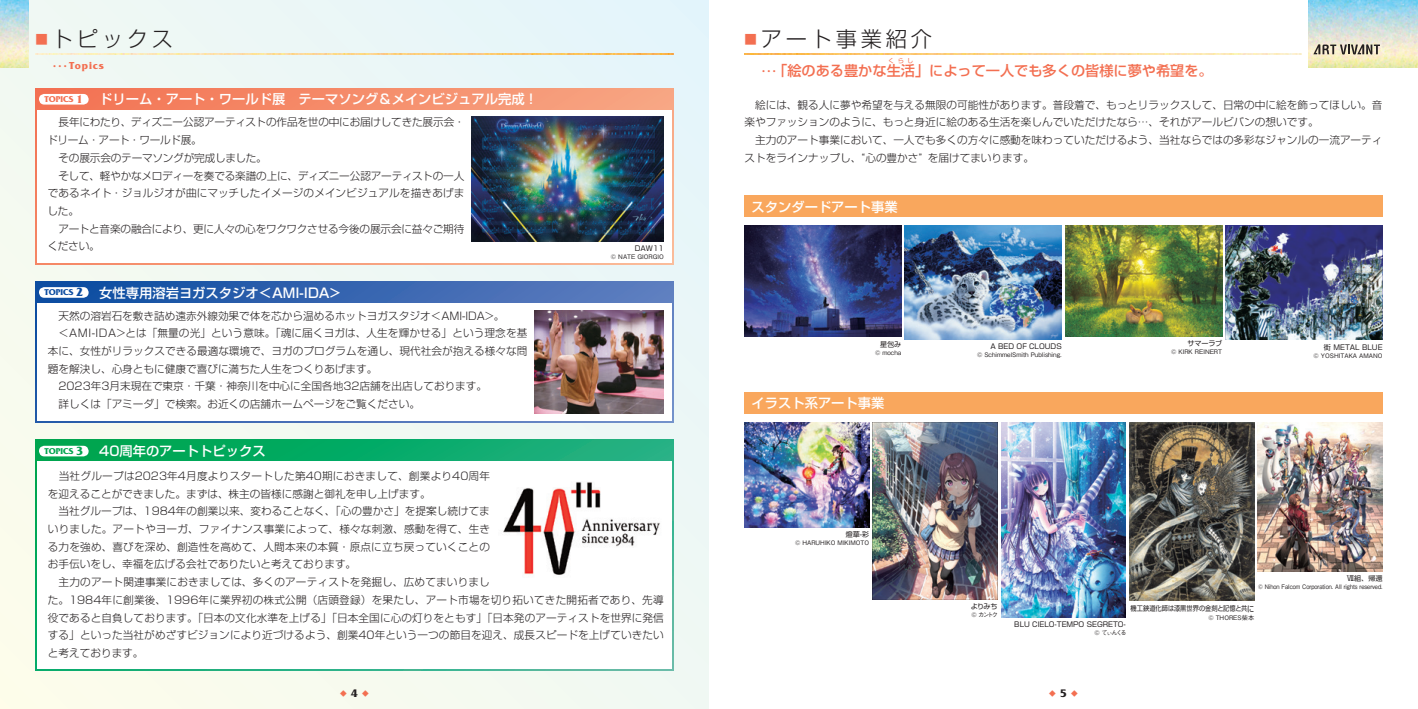
<style>
.page{position:relative;width:1418px;height:709px;background:#fff}
.page>*{position:absolute;margin:0;border:0;box-sizing:border-box;transform-origin:0 0}
.t1{font:300 21.25px "Shin Go Pr 5";letter-spacing:.175em;color:#231f20}
.t2{font:500 14.12px "Shin Go Pr 5";color:#f36f51}
.t3{font:500 13.25px "Shin Go Pr 5";color:#fff}
.t4{font:300 10.62px/17.8px "Shin Go Pr 5";color:#231f20}
.t5{font:700 10.62px "Friz Quadrata Std";letter-spacing:.075em;color:#f36f51}
.t6{font:7.12px "Shin Go Pr 5";color:#231f20}
.t7{font:7.12px "Shin Go Pr 5";color:#231f20;scale:.88 1}
.t8{font:300 6.62px "Shin Go Pr 5";color:#f36f51}
.t9{font:500 6.25px "Gothic BBB Pr 5";color:#231f20}
.t10{font:500 6.25px "Gothic BBB Pr 5";color:#231f20;scale:.9 1}
.t11{font:6.25px "Shin Go Pr 5";color:#f36f51}
.s1{font-family:"Friz Quadrata Std";font-weight:700;font-size:12.38px;color:#f36f51}
.s2{font-family:"Friz Quadrata Std";font-weight:700;font-size:12.38px;color:#0d4da1}
.s3{font-family:"Friz Quadrata Std";font-weight:700;font-size:12.38px;color:#00a54f}
.s4{font-size:8.12px}
.s5{font-family:"Friz Quadrata Std";font-weight:700;font-size:11.5px;color:#231f20}
</style>
<div class="page">
<div style="left:0;top:0;width:709px;height:709px;background:linear-gradient(to right,#f6f7ec,#e8f4f6)"></div>
<div style="left:35px;top:89px;width:638px;height:175px;background:linear-gradient(to right,#f37252,#f8a885)"></div>
<div style="left:37px;top:110px;width:634px;height:152px;background:#fff"></div>
<div style="left:39px;top:94px;width:50px;height:11px;background:#fff;border-radius:5px"></div>
<svg style="left:35px;top:439px;width:638px;height:232px;background:#24b378"></svg>
<div style="left:37px;top:462px;width:634px;height:207px;background:#fff"></div>
<div style="left:39px;top:446px;width:50px;height:10px;background:#fff;border-radius:5px"></div>
<div style="left:35px;top:282px;width:638px;height:141px;background:linear-gradient(to right,#084a9f,#6380c1)"></div>
<svg style="left:37px;top:303px;width:634px;height:118px"></svg>
<div style="left:39px;top:287px;width:50px;height:11px;background:#fff;border-radius:5px"></div>
<img style="left:503px;top:481px;width:157px;height:94px">
<img style="left:471px;top:117px;width:192px;height:124px">
<img style="left:0;top:0;width:28px;height:67px">
<img style="left:36px;top:53px;width:637px;height:2px">
<div style="left:744px;top:196px;width:638px;height:21px;background:#f9a75d"></div>
<img style="left:904px;top:226px;width:157px;height:113px">
<img style="left:744px;top:226px;width:157px;height:111px">
<img style="left:1065px;top:226px;width:157px;height:110px">
<img style="left:1225px;top:226px;width:157px;height:114px">
<div style="left:744px;top:392px;width:638px;height:22px;background:#f9a75d"></div>
<img style="left:744px;top:423px;width:125px;height:104px">
<img style="left:872px;top:423px;width:125px;height:176px">
<img style="left:1001px;top:423px;width:124px;height:194px">
<img style="left:1129px;top:423px;width:125px;height:178px">
<img style="left:1257px;top:423px;width:125px;height:148px">
<img style="left:1308px;top:0;width:109px;height:67px">
<svg style="left:1313px;top:44px;width:66px;height:11px"></svg>
<img style="left:744px;top:53px;width:556px;height:2px">
<h1 class="t1" style="left:35px;top:22px;width:139px"><sup>■</sup> トピックス</h1>
<p class="t5" style="left:53px;top:60px;width:52px">... Topics</p>
<p class="t3" style="left:44px;top:88px;width:495px"><sup>TOPICS</sup> <span class="s1">1</span> ドリーム・アート・ワールド展　テーマソング＆メインビジュアル完成！</p>
<p class="t4" style="left:47px;top:112px;width:419px">　長年にわたり、ディズニー公認アーティストの作品を世の中にお届けしてきた展示会・ドリーム・アート・ワールド展。<br>　その展示会のテーマソングが完成しました。<br>　そして、軽やかなメロディーを奏でる楽譜の上に、ディズニー公認アーティストの一人であるネイト・ジョルジオが曲にマッチしたイメージのメインビジュアルを描きあげました。<br>　アートと音楽の融合により、更に人々の心をワクワクさせる今後の展示会に益々ご期待ください。</p>
<p class="t3" style="left:44px;top:281px;width:297px"><sup>TOPICS</sup> <span class="s2">2</span> 女性専用溶岩ヨガスタジオ＜AMI-IDA&gt;</p>
<p class="t4" style="left:48px;top:305px;width:481px">　天然の溶岩石を敷き詰め遠赤外線効果で体を芯から温めるホットヨガスタジオ＜AMI-IDA&gt;。<br>　＜AMI-IDA&gt;とは「無量の光」という意味。「魂に届くヨガは、人生を輝かせる」という理念を基本に、女性がリラックスできる最適な環境で、ヨガのプログラムを通し、現代社会が抱える様々な問題を解決し、心身ともに健康で喜びに満ちた人生をつくりあげます。<br>　2023年3月末現在で東京・千葉・神奈川を中心に全国各地32店舗を出店しております。<br>　詳しくは「アミーダ」で検索。お近くの店舗ホームページをご覧ください。</p>
<p class="t3" style="left:44px;top:440px;width:223px"><sup>TOPICS</sup> <span class="s3">3</span> 40周年のアートトピックス</p>
<p class="t6" style="left:634px;top:242px;width:30px">DAW11</p>
<p class="t9" style="left:611px;top:251px;width:54px">© NATE GIORGIO</p>
<p class="t4" style="left:48px;top:466px;width:617px">　当社グループは2023年4月度よりスタートした第40期におきまして、創業より40周年<br>を迎えることができました。まずは、株主の皆様に感謝と御礼を申し上げます。<br>　当社グループは、1984年の創業以来、変わることなく、「心の豊かさ」を提案し続けてま<br>いりました。アートやヨーガ、ファイナンス事業によって、様々な刺激、感動を得て、生き<br>る力を強め、喜びを深め、創造性を高めて、人間本来の本質・原点に立ち戻っていくことの<br>お手伝いをし、幸福を広げる会社でありたいと考えております。<br>　主力のアート関連事業におきましては、多くのアーティストを発掘し、広めてまいりまし<br>た。1984年に創業後、1996年に業界初の株式公開（店頭登録）を果たし、アート市場を切り拓いてきた開拓者であり、先導役であると自負しております。「日本の文化水準を上げる」「日本全国に心の灯りをともす」「日本発のアーティストを世界に発信する」といった当社がめざすビジョンにより近づけるよう、創業40年という一つの節目を迎え、成長スピードを上げていきたいと考えております。</p>
<h1 class="t1" style="left:744px;top:22px;width:189px"><sup>■</sup> アート事業紹介</h1>
<p class="t11" style="left:888px;top:56px;width:27px">くらし</p>
<h2 class="t2" style="left:762px;top:59px;width:452px"><sup>.</sup> <sup>.</sup> <sup>.</sup>「絵のある豊かな生活」によって一人でも多くの皆様に夢や希望を。</h2>
<p class="t4" style="left:744px;top:95px;width:639px">　絵には、観る人に夢や希望を与える無限の可能性があります。普段着で、もっとリラックスして、日常の中に絵を飾ってほしい。音楽やファッションのように、もっと身近に絵のある生活を楽しんでいただけたなら…、それがアールビバンの想いです。<br>　主力のアート事業において、一人でも多くの方々に感動を味わっていただけるよう、当社ならではの多彩なジャンルの一流アーティストをラインナップし、“心の豊かさ” を届けてまいります。</p>
<p class="t3" style="left:751px;top:196px;width:148px">スタンダードアート事業</p>
<p class="t6" style="left:880px;top:338px;width:23px">星包み</p>
<p class="t9" style="left:875px;top:347px;width:28px">© mocha</p>
<p class="t3" style="left:751px;top:392px;width:134px">イラスト系アート事業</p>
<p class="t6" style="left:845px;top:528px;width:25px">燈華-彩</p>
<p class="t9" style="left:795px;top:538px;width:76px">© HARUHIKO MIKIMOTO</p>
<p class="t6" style="left:990px;top:340px;width:73px">A BED OF CLOUDS</p>
<p class="t9" style="left:977px;top:350px;width:86px">© SchimmelSmith Publishing.</p>
<p class="t6" style="left:1187px;top:337px;width:36px">サマーラブ</p>
<p class="t9" style="left:1171px;top:347px;width:52px">© KIRK REINERT</p>
<p class="t6" style="left:1323px;top:341px;width:60px">街 METAL BLUE</p>
<p class="t9" style="left:1313px;top:350px;width:70px">© YOSHITAKA AMANO</p>
<p class="t6" style="left:1346px;top:572px;width:37px">Ⅶ組、帰還</p>
<p class="t10" style="left:1258px;top:581px;width:140px">© Nihon Falcom Corporation. All rights reserved.</p>
<p class="t6" style="left:970px;top:600px;width:28px">よりみち</p>
<p class="t9" style="left:971px;top:609px;width:28px">© カントク</p>
<p class="t7" style="left:1130px;top:602px;width:142px">機工鋏道化師は漆黒世界の金刻と記憶と共<span class="s4">に</span></p>
<p class="t9" style="left:1208px;top:612px;width:47px">© THORES柴本</p>
<p class="t6" style="left:1014px;top:618px;width:113px">BLU CIELO-TEMPO SEGRETO-</p>
<p class="t9" style="left:1094px;top:628px;width:33px">© てぃんくる</p>
<p class="t8" style="left:340px;top:688px;width:30px">◆ <span class="s5">4</span> ◆</p>
<p class="t8" style="left:1049px;top:688px;width:30px">◆ <span class="s5">5</span> ◆</p>
</div>
